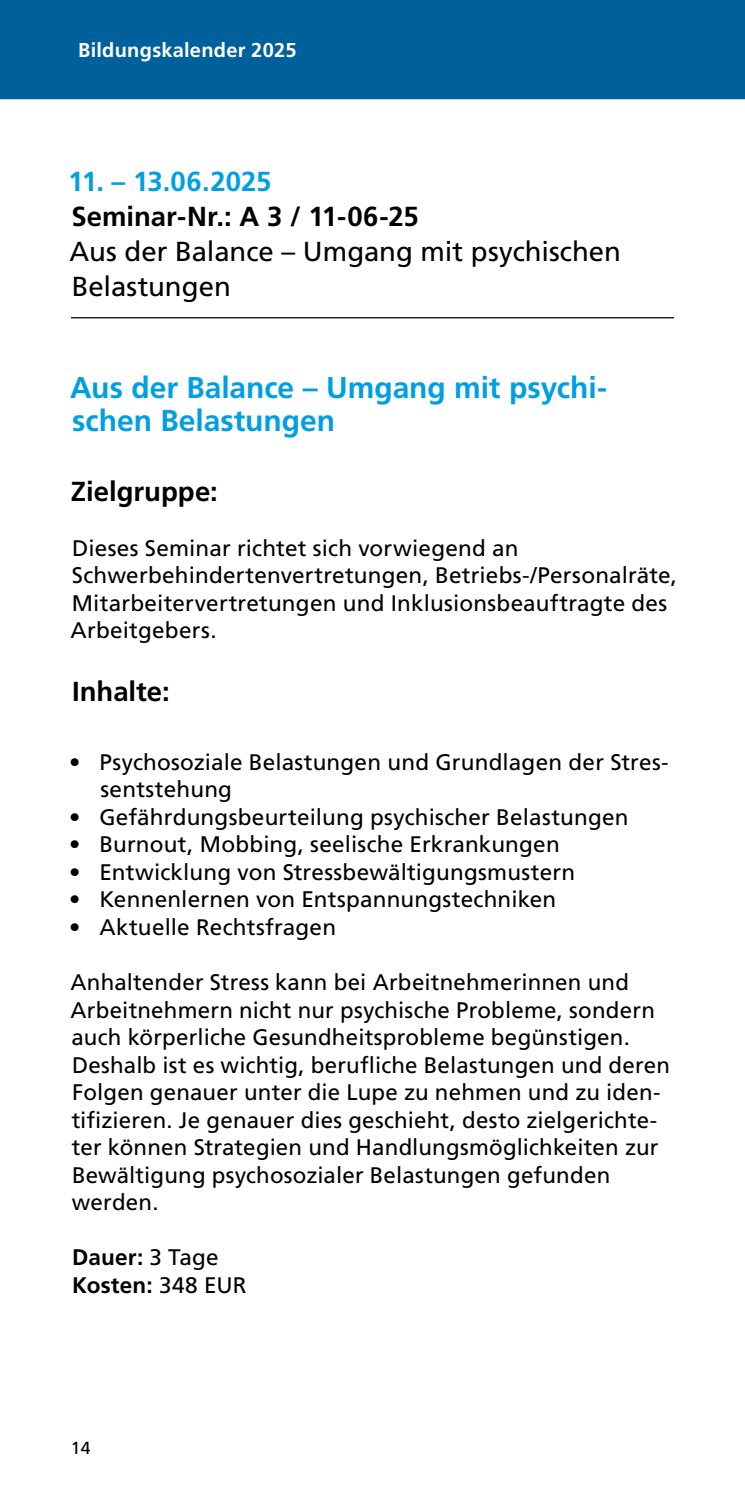
<style>
.page{position:relative;width:745px;height:1489px;background:#fff}
.page>*{position:absolute;margin:0;border:0;box-sizing:border-box;transform-origin:0 0}
.t1{font:700 30px/32.5px "Frutiger LT Pro";color:#009fe3}
.t2{font:27.5px/35px "Frutiger LT Pro";color:#000}
.t3{font:700 27.5px "Frutiger LT Pro";color:#000}
.t4{font:700 27.5px "Frutiger LT Pro";letter-spacing:-.005em;color:#009fe3}
.t5{font:22.5px/27.5px "Frutiger LT Pro";letter-spacing:.01em;color:#000}
.t6{font:700 22.5px/27.5px "Frutiger LT Pro";letter-spacing:.01em;color:#000}
.t7{font:700 20px "Frutiger LT Pro";letter-spacing:.015em;color:#fff}
.t8{font:17.5px "Frutiger LT Pro";color:#000}
.s1{font-weight:400}
</style>
<div class="page">
<div style="left:0;top:0;width:744px;height:99px;background:#00609c"></div>
<hr style="left:71px;top:317px;width:602px;height:1px;background:#000">
<p class="t7" style="left:78px;top:38px;width:220px">Bildungskalender 2025</p>
<p class="t4" style="left:68px;top:165px;width:205px">11. – 13.06.2025</p>
<p class="t3" style="left:71px;top:200px;width:349px">Seminar-Nr.: A 3 / 11-06-25</p>
<p class="t2" style="left:70px;top:234px;width:552px">Aus der Balance – Umgang mit psychischen<br>Belastungen</p>
<h1 class="t1" style="left:70px;top:372px;width:538px">Aus der Balance – Umgang mit psychi&shy;schen Belastungen</h1>
<p class="t3" style="left:71px;top:474px;width:148px">Zielgruppe:</p>
<p class="t5" style="left:70px;top:534px;width:608px">Dieses Seminar richtet sich vorwiegend an Schwerbehindertenvertretungen, Betriebs-/Personalräte, Mitarbeitervertretungen und Inklusionsbeauftragte des Arbeitgebers.</p>
<p class="t3" style="left:72px;top:674px;width:99px">Inhalte:</p>
<p class="t5" style="left:100px;top:748px;width:569px;text-indent:-32px">• Psychosoziale Belastungen und Grundlagen der Stres&shy;sentstehung</p>
<p class="t5" style="left:69px;top:803px;width:560px">• Gefährdungsbeurteilung psychischer Belastungen</p>
<p class="t5" style="left:69px;top:830px;width:492px">• Burnout, Mobbing, seelische Erkrankungen</p>
<p class="t5" style="left:69px;top:858px;width:507px">• Entwicklung von Stressbewältigungsmustern</p>
<p class="t5" style="left:69px;top:885px;width:488px">• Kennenlernen von Entspannungstechniken</p>
<p class="t5" style="left:69px;top:913px;width:268px">• Aktuelle Rechtsfragen</p>
<p class="t5" style="left:70px;top:968px;width:601px">Anhaltender Stress kann bei Arbeitnehmerinnen und Arbeitnehmern nicht nur psychische Probleme, sondern auch körperliche Gesundheitsprobleme begünstigen.<br>Deshalb ist es wichtig, berufliche Belastungen und deren Folgen genauer unter die Lupe zu nehmen und zu iden&shy;tifizieren. Je genauer dies geschieht, desto zielgerichte&shy;ter können Strategien und Handlungsmöglichkeiten zur Bewältigung psychosozialer Belastungen gefunden werden.</p>
<p class="t6" style="left:72px;top:1243px;width:176px">Dauer: <span class="s1">3 Tage<br></span>Kosten: <span class="s1">348 EUR</span></p>
<p class="t8" style="left:71px;top:1436px;width:21px">14</p>
</div>
